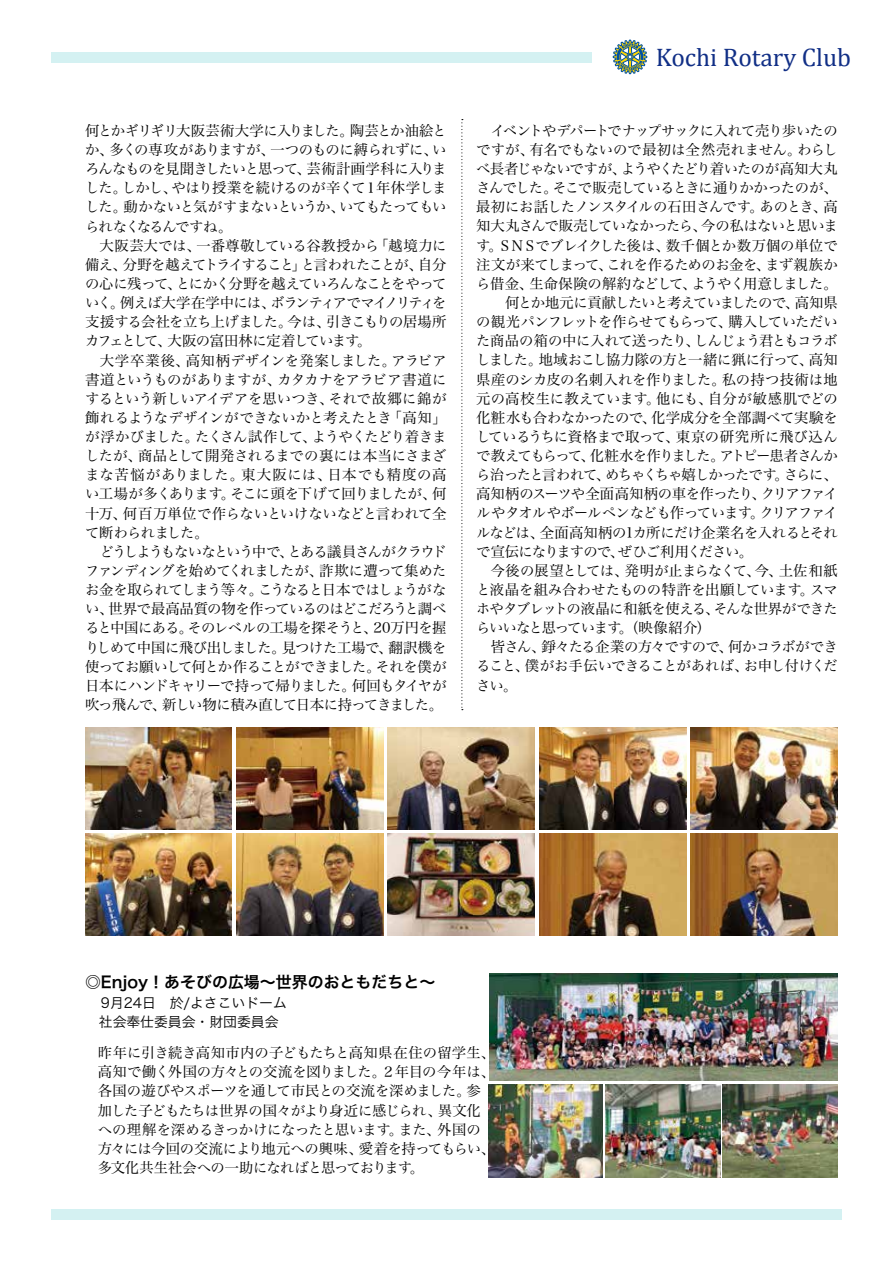
<style>
.page{position:relative;width:893px;height:1263px;background:#fff}
.page>*{position:absolute;margin:0;border:0;box-sizing:border-box;transform-origin:0 0}
.t1{font:25.5px "Cambria";color:#112f86}
.t2{font:15.9px "Hira Kaku Pro W6";color:#000}
.t3{font:14.4px/19.2px "Hira Min Pro W3";letter-spacing:-.045em;color:#000}
.t4{font:14.4px/19.2px "Hira Min Pro N W3";letter-spacing:-.03em;color:#000}
.t5{font:13.8px/18.6px "Hira Kaku Pro W3";color:#000}
</style>
<div class="page">
<div style="left:51px;top:1209px;width:791px;height:10px;background:#d4f1f2"></div>
<div style="left:51px;top:52px;width:540px;height:11px;background:#d4f1f2"></div>
<svg style="left:613px;top:39px;width:35px;height:36px"></svg>
<svg style="left:461px;top:119px;width:2px;height:591px"></svg>
<img style="left:236px;top:727px;width:147px;height:102px">
<img style="left:236px;top:833px;width:147px;height:102px">
<img style="left:85px;top:727px;width:147px;height:102px">
<img style="left:85px;top:833px;width:147px;height:102px">
<img style="left:388px;top:727px;width:147px;height:102px">
<img style="left:388px;top:833px;width:147px;height:102px">
<img style="left:539px;top:727px;width:147px;height:102px">
<img style="left:488px;top:1084px;width:115px;height:94px">
<img style="left:539px;top:833px;width:147px;height:102px">
<img style="left:489px;top:974px;width:349px;height:106px">
<img style="left:691px;top:727px;width:147px;height:102px">
<img style="left:606px;top:1084px;width:115px;height:94px">
<img style="left:691px;top:833px;width:147px;height:102px">
<img style="left:723px;top:1084px;width:115px;height:94px">
<h1 class="t1" style="left:656px;top:42px;width:197px">Kochi Rotary Club</h1>
<p class="t3" style="left:85px;top:120px;width:363px">何とかギリギリ大阪芸術大学に入りました。陶芸とか油絵とか、多くの専攻がありますが、一つのものに縛られずに、いろんなものを見聞きしたいと思って、芸術計画学科に入りました。しかし、やはり授業を続けるのが辛くて１年休学しました。動かないと気がすまないというか、いてもたってもいられなくなるんですね。　<br>　大阪芸大では、一番尊敬している谷教授から「越境力に備え、分野を越えてトライすること」と言われたことが、自分の心に残って、とにかく分野を越えていろんなことをやっていく。例えば大学在学中には、ボランティアでマイノリティを支援する会社を立ち上げました。今は、引きこもりの居場所カフェとして、大阪の富田林に定着しています。<br>　大学卒業後、高知柄デザインを発案しました。アラビア書道というものがありますが、カタカナをアラビア書道にするという新しいアイデアを思いつき、それで故郷に錦が飾れるようなデザインができないかと考えたとき「高知」が浮かびました。たくさん試作して、ようやくたどり着きましたが、商品として開発されるまでの裏には本当にさまざまな苦悩がありました。東大阪には、日本でも精度の高い工場が多くあります。そこに頭を下げて回りましたが、何十万、何百万単位で作らないといけないなどと言われて全て断わられました。<br>　どうしようもないなという中で、とある議員さんがクラウドファンディングを始めてくれましたが、詐欺に遭って集めたお金を取られてしまう等々。こうなると日本ではしょうがない、世界で最高品質の物を作っているのはどこだろうと調べると中国にある。そのレベルの工場を探そうと、20万円を握りしめて中国に飛び出しました。見つけた工場で、翻訳機を使ってお願いして何とか作ることができました。それを僕が日本にハンドキャリーで持って帰りました。何回もタイヤが吹っ飛んで、新しい物に積み直して日本に持ってきました。</p>
<p class="t3" style="left:476px;top:119px;width:363px">　イベントやデパートでナップサックに入れて売り歩いたのですが、有名でもないので最初は全然売れません。わらしべ長者じゃないですが、ようやくたどり着いたのが高知大丸さんでした。そこで販売しているときに通りかかったのが、最初にお話したノンスタイルの石田さんです。あのとき、高知大丸さんで販売していなかったら、今の私はないと思います。ＳＮＳでブレイクした後は、数千個とか数万個の単位で注文が来てしまって、これを作るためのお金を、まず親族から借金、生命保険の解約などして、ようやく用意しました。　　何とか地元に貢献したいと考えていましたので、高知県の観光パンフレットを作らせてもらって、購入していただいた商品の箱の中に入れて送ったり、しんじょう君ともコラボしました。地域おこし協力隊の方と一緒に猟に行って、高知県産のシカ皮の名刺入れを作りました。私の持つ技術は地元の高校生に教えています。他にも、自分が敏感肌でどの化粧水も合わなかったので、化学成分を全部調べて実験をしているうちに資格まで取って、東京の研究所に飛び込んで教えてもらって、化粧水を作りました。アトピー患者さんから治ったと言われて、めちゃくちゃ嬉しかったです。さらに、高知柄のスーツや全面高知柄の車を作ったり、クリアファイルやタオルやボールペンなども作っています。クリアファイルなどは、全面高知柄の1カ所にだけ企業名を入れるとそれで宣伝になりますので、ぜひご利用ください。　<br>　今後の展望としては、発明が止まらなくて、今、土佐和紙と液晶を組み合わせたものの特許を出願しています。スマホやタブレットの液晶に和紙を使える、そんな世界ができたらいいなと思っています。（映像紹介）<br>　皆さん、錚々たる企業の方々ですので、何かコラボができること、僕がお手伝いできることがあれば、お申し付けください。</p>
<p class="t2" style="left:85px;top:967px;width:352px">◎Enjoy！あそびの広場〜世界のおともだちと〜</p>
<p class="t5" style="left:85px;top:993px;width:203px;text-indent:16px">9月24日　於/よさこいドーム　社会奉仕委員会・財団委員会</p>
<p class="t4" style="left:98px;top:1042px;width:399px">昨年に引き続き高知市内の子どもたちと高知県在住の留学生、高知で働く外国の方々との交流を図りました。２年目の今年は、各国の遊びやスポーツを通して市民との交流を深めました。参加した子どもたちは世界の国々がより身近に感じられ、異文化への理解を深めるきっかけになったと思います。また、外国の方々には今回の交流により地元への興味、愛着を持ってもらい、多文化共生社会への一助になればと思っております。</p>
</div>
